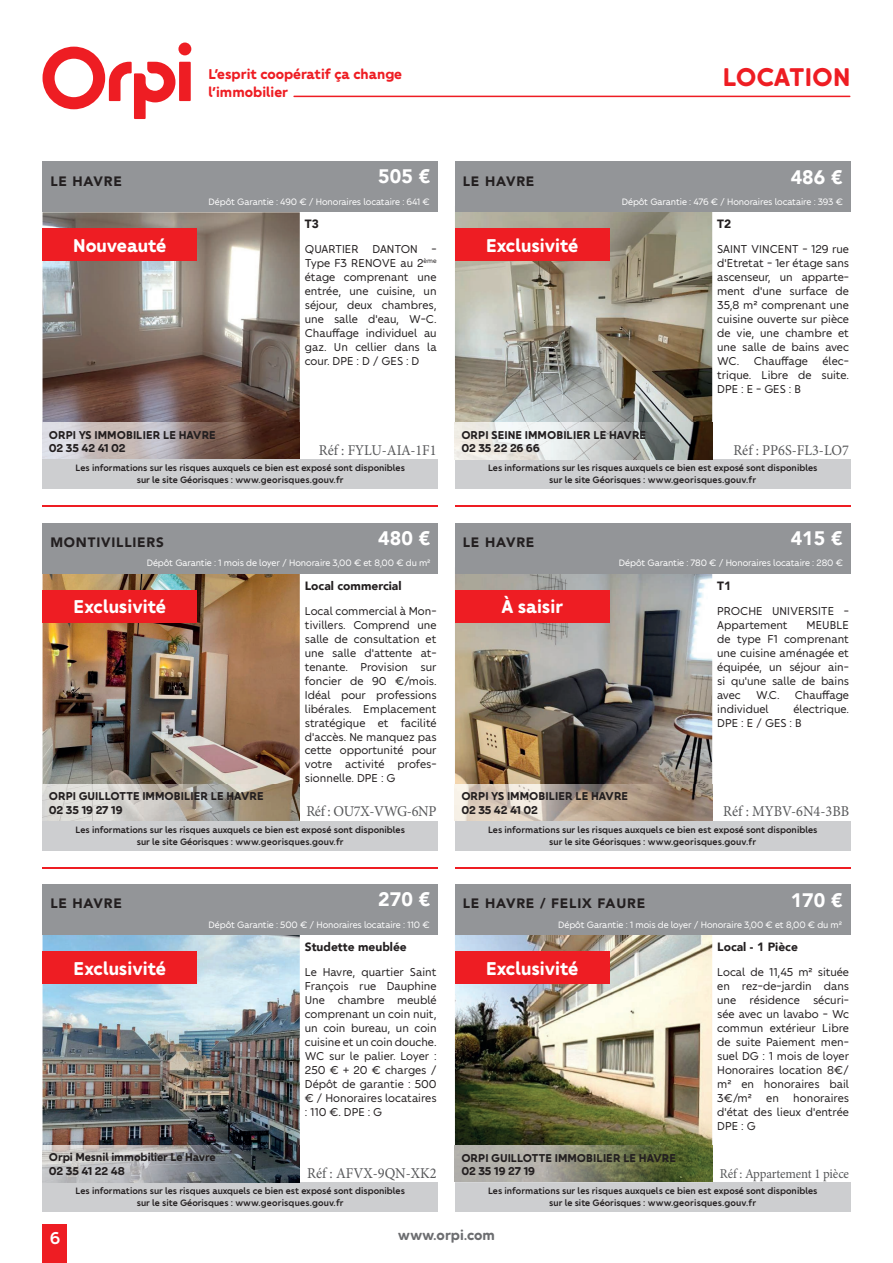
<style>
.page{position:relative;width:893px;height:1263px;background:#fff}
.page>*{position:absolute;margin:0;border:0;box-sizing:border-box;transform-origin:0 0}
.t1{font:700 27px "Orpi";color:#ee1d23}
.t2{font:700 19.5px "Orpi";color:#fff}
.t3{font:900 19.5px "Avenir";color:#fff}
.t4{font:500 18px "Orpi";color:#fff}
.t5{font:15px "Minion Pro";color:#57585a;scale:.95 1}
.t6{font:700 15px "Orpi";color:#ee1d23}
.t7{font:15px "Minion Pro";letter-spacing:-.02em;color:#57585a;scale:.95 1}
.t8{font:700 15px "Orpi";color:#6c6d70}
.t9{font:900 13.5px "Avenir LT Std";letter-spacing:.06em;color:#231f20}
.t10{font:13.5px "Minion Pro";letter-spacing:-.01em;color:#57585a;scale:.95 1}
.t11{font:12px/14px "Orpi";color:#231f20;text-align:justify}
.t12{font:700 12px/13.5px "Orpi";letter-spacing:-.01em;color:#231f20}
.t13{font:900 12px "Avenir";color:#231f20}
.t14{font:500 9.75px/11.7px "Orpi";color:#231f20;text-align:center}
.t15{font:9.75px "Orpi";letter-spacing:-.01em;color:#fff}
</style>
<div class="page">
<div style="left:43px;top:1225px;width:24px;height:38px;background:#ee1d23"></div>
<hr style="left:293px;top:96px;width:557px;height:1px;background:#ee1d23">
<div style="left:178px;top:43px;width:13px;height:12px;background:#ee1d23;border-radius:50%"></div>
<div style="left:179px;top:62px;width:12px;height:39px;background:#ee1d23"></div>
<svg style="left:43px;top:47px;width:132px;height:72px"></svg>
<img style="left:455px;top:574px;width:257px;height:210px">
<div style="left:455px;top:523px;width:395px;height:51px;background:#939598"></div>
<div style="left:455px;top:590px;width:154px;height:33px;background:#ee1d23"></div>
<img style="left:455px;top:784px;width:257px;height:37px">
<img style="left:43px;top:212px;width:257px;height:211px">
<div style="left:43px;top:162px;width:395px;height:50px;background:#939598"></div>
<div style="left:43px;top:228px;width:154px;height:33px;background:#ee1d23"></div>
<img style="left:43px;top:423px;width:257px;height:36px">
<hr style="left:43px;top:505px;width:395px;height:2px;background:#ee1d23">
<hr style="left:455px;top:505px;width:395px;height:2px;background:#ee1d23">
<div style="left:43px;top:459px;width:395px;height:30px;background:#cdced0"></div>
<div style="left:455px;top:459px;width:395px;height:30px;background:#cdced0"></div>
<hr style="left:43px;top:867px;width:395px;height:1px;background:#ee1d23">
<hr style="left:455px;top:867px;width:395px;height:1px;background:#ee1d23">
<div style="left:43px;top:821px;width:395px;height:29px;background:#cdced0"></div>
<div style="left:455px;top:821px;width:395px;height:29px;background:#cdced0"></div>
<div style="left:43px;top:1182px;width:395px;height:30px;background:#cdced0"></div>
<div style="left:455px;top:1182px;width:395px;height:30px;background:#cdced0"></div>
<img style="left:455px;top:212px;width:257px;height:211px">
<div style="left:455px;top:162px;width:395px;height:50px;background:#939598"></div>
<div style="left:455px;top:228px;width:154px;height:33px;background:#ee1d23"></div>
<img style="left:455px;top:423px;width:257px;height:36px">
<img style="left:43px;top:935px;width:257px;height:210px">
<div style="left:43px;top:884px;width:395px;height:51px;background:#939598"></div>
<div style="left:43px;top:951px;width:154px;height:33px;background:#ee1d23"></div>
<img style="left:43px;top:1145px;width:257px;height:37px">
<img style="left:43px;top:574px;width:257px;height:210px">
<div style="left:43px;top:523px;width:395px;height:51px;background:#939598"></div>
<div style="left:43px;top:590px;width:154px;height:33px;background:#ee1d23"></div>
<img style="left:43px;top:784px;width:257px;height:37px">
<img style="left:455px;top:935px;width:257px;height:211px">
<div style="left:455px;top:884px;width:395px;height:51px;background:#939598"></div>
<div style="left:455px;top:951px;width:154px;height:33px;background:#ee1d23"></div>
<img style="left:455px;top:1146px;width:257px;height:36px">
<p class="t6" style="left:208px;top:65px;width:195px">L’esprit coopératif ça change</p>
<h1 class="t1" style="left:723px;top:62px;width:129px">LOCATION</h1>
<p class="t6" style="left:208px;top:83px;width:81px">l’immobilier</p>
<p class="t9" style="left:50px;top:173px;width:73px">LE HAVRE</p>
<h2 class="t3" style="left:378px;top:160px;width:53px">505 €</h2>
<p class="t13" style="left:305px;top:214px;width:15px">T3</p>
<p class="t11" style="left:305px;top:242px;width:133px">QUARTIER DANTON - Type F3 RENOVE au 2<sup>ème </sup>étage comprenant une entrée, une cuisine, un séjour, deux chambres, une salle d'eau, W-C.<br>Chauffage individuel au gaz. Un cellier dans la cour. DPE : D / GES : D</p>
<p class="t15" style="left:209px;top:196px;width:223px">Dépôt Garantie : 490 € / Honoraires locataire : 641 €</p>
<h2 class="t2" style="left:73px;top:234px;width:95px">Nouveauté</h2>
<p class="t9" style="left:463px;top:173px;width:73px">LE HAVRE</p>
<h2 class="t3" style="left:791px;top:160px;width:53px">486 €</h2>
<p class="t13" style="left:717px;top:214px;width:15px">T2</p>
<p class="t11" style="left:717px;top:242px;width:133px">SAINT VINCENT - 129 rue d'Etretat - 1er étage sans ascenseur, un apparte&shy;ment d'une surface de 35,8 m² comprenant une cuisine ouverte sur pièce de vie, une chambre et une salle de bains avec WC. Chauffage élec&shy;trique. Libre de suite.<br>DPE : E - GES : B</p>
<p class="t15" style="left:622px;top:196px;width:223px">Dépôt Garantie : 476 € / Honoraires locataire : 393 €</p>
<h2 class="t2" style="left:486px;top:234px;width:94px">Exclusivité</h2>
<p class="t12" style="left:49px;top:428px;width:169px">ORPI YS IMMOBILIER LE HAVRE<br>02 35 42 41 02</p>
<p class="t14" style="left:76px;top:462px;width:331px">Les informations sur les risques auxquels ce bien est exposé sont disponibles sur le site Géorisques : www.georisques.gouv.fr</p>
<p class="t14" style="left:488px;top:462px;width:331px">Les informations sur les risques auxquels ce bien est exposé sont disponibles sur le site Géorisques : www.georisques.gouv.fr</p>
<p class="t12" style="left:461px;top:428px;width:186px">ORPI SEINE IMMOBILIER LE HAVRE<br>02 35 22 26 66</p>
<p class="t5" style="left:733px;top:440px;width:123px">Réf : PP6S-FL3-LO7</p>
<p class="t5" style="left:319px;top:440px;width:126px">Réf : FYLU-AIA-1F1</p>
<p class="t9" style="left:50px;top:534px;width:115px">MONTIVILLIERS</p>
<h2 class="t3" style="left:378px;top:522px;width:53px">480 €</h2>
<p class="t13" style="left:305px;top:575px;width:98px">Local commercial</p>
<p class="t11" style="left:305px;top:604px;width:133px">Local commercial à Mon&shy;tivillers. Comprend une salle de consultation et une salle d'attente at&shy;tenante. Provision sur foncier de 90 €/mois.<br>Idéal pour professions libérales. Emplacement stratégique et facilité d'accès. Ne manquez pas cette opportunité pour votre activité profes&shy;sionnelle. DPE : G</p>
<p class="t7" style="left:306px;top:802px;width:139px">Réf : OU7X-VWG-6NP</p>
<p class="t15" style="left:147px;top:557px;width:285px">Dépôt Garantie : 1 mois de loyer / Honoraire 3,00 € et 8,00 € du m2</p>
<h2 class="t2" style="left:74px;top:596px;width:94px">Exclusivité</h2>
<p class="t12" style="left:49px;top:789px;width:216px">ORPI GUILLOTTE IMMOBILIER LE HAVRE<br>02 35 19 27 19</p>
<p class="t9" style="left:463px;top:534px;width:73px">LE HAVRE</p>
<h2 class="t3" style="left:791px;top:521px;width:53px">415 €</h2>
<p class="t13" style="left:717px;top:575px;width:15px">T1</p>
<p class="t11" style="left:717px;top:604px;width:133px">PROCHE UNIVERSITE -<br>Appartement</p>
<p class="t15" style="left:619px;top:557px;width:226px">Dépôt Garantie : 780 € / Honoraires locataire : 280 €</p>
<h2 class="t2" style="left:501px;top:596px;width:63px">À saisir</h2>
<p class="t11" style="left:717px;top:618px;width:133px;text-indent:89px">MEUBLE de type F1 comprenant une cuisine aménagée et équipée, un séjour ain&shy;si qu'une salle de bains avec</p>
<p class="t11" style="left:756px;top:688px;width:25px">W.C.</p>
<p class="t11" style="left:795px;top:688px;width:56px">Chauffage</p>
<p class="t11" style="left:717px;top:701px;width:53px">individuel</p>
<p class="t11" style="left:717px;top:701px;width:133px;text-indent:76px">électrique.<br>DPE : E / GES : B</p>
<p class="t12" style="left:461px;top:789px;width:169px">ORPI YS IMMOBILIER LE HAVRE<br>02 35 42 41 02</p>
<p class="t5" style="left:723px;top:802px;width:134px">Réf : MYBV-6N4-3BB</p>
<p class="t14" style="left:76px;top:824px;width:331px">Les informations sur les risques auxquels ce bien est exposé sont disponibles sur le site Géorisques : www.georisques.gouv.fr</p>
<p class="t14" style="left:488px;top:824px;width:331px">Les informations sur les risques auxquels ce bien est exposé sont disponibles sur le site Géorisques : www.georisques.gouv.fr</p>
<p class="t9" style="left:50px;top:895px;width:73px">LE HAVRE</p>
<h2 class="t3" style="left:378px;top:883px;width:53px">270 €</h2>
<p class="t13" style="left:305px;top:937px;width:103px">Studette meublée</p>
<p class="t11" style="left:305px;top:965px;width:133px">Le Havre, quartier Saint François rue Dauphine Une chambre meublé comprenant un coin nuit, un coin bureau, un coin cuisine et un coin douche.<br>WC sur le palier. Loyer :<br>250 € + 20 € charges / Dépôt de garantie : 500 € / Honoraires locataires : 110 €. DPE : G</p>
<p class="t15" style="left:209px;top:919px;width:223px">Dépôt Garantie : 500 € / Honoraires locataire : 110 €</p>
<h2 class="t2" style="left:74px;top:957px;width:94px">Exclusivité</h2>
<p class="t12" style="left:49px;top:1151px;width:168px">Orpi Mesnil immobilier Le Havre<br>02 35 41 22 48</p>
<p class="t5" style="left:307px;top:1163px;width:138px">Réf : AFVX-9QN-XK2</p>
<p class="t9" style="left:463px;top:895px;width:184px">LE HAVRE / FELIX FAURE</p>
<h2 class="t3" style="left:791px;top:883px;width:53px">170 €</h2>
<p class="t13" style="left:717px;top:937px;width:82px">Local - 1 Pièce</p>
<p class="t11" style="left:717px;top:965px;width:133px">Local de 11,45 m2 située en rez-de-jardin dans une résidence sécuri&shy;sée avec un lavabo - Wc commun extérieur Libre de suite Paiement men&shy;suel DG : 1 mois de loyer Honoraires location 8€/ m2 en honoraires bail 3€/m2 en honoraires d'état des lieux d'entrée DPE : G</p>
<p class="t10" style="left:720px;top:1164px;width:138px">Réf : Appartement 1 pièce</p>
<p class="t15" style="left:558px;top:919px;width:285px">Dépôt Garantie : 1 mois de loyer / Honoraire 3,00 € et 8,00 € du m2</p>
<h2 class="t2" style="left:486px;top:957px;width:94px">Exclusivité</h2>
<p class="t12" style="left:461px;top:1151px;width:216px">ORPI GUILLOTTE IMMOBILIER LE HAVRE<br>02 35 19 27 19</p>
<p class="t14" style="left:76px;top:1185px;width:331px">Les informations sur les risques auxquels ce bien est exposé sont disponibles sur le site Géorisques : www.georisques.gouv.fr</p>
<p class="t14" style="left:488px;top:1185px;width:331px">Les informations sur les risques auxquels ce bien est exposé sont disponibles sur le site Géorisques : www.georisques.gouv.fr</p>
<h3 class="t4" style="left:50px;top:1228px;width:12px">6</h3>
<p class="t8" style="left:398px;top:1226px;width:99px">www.orpi.com</p>
</div>
